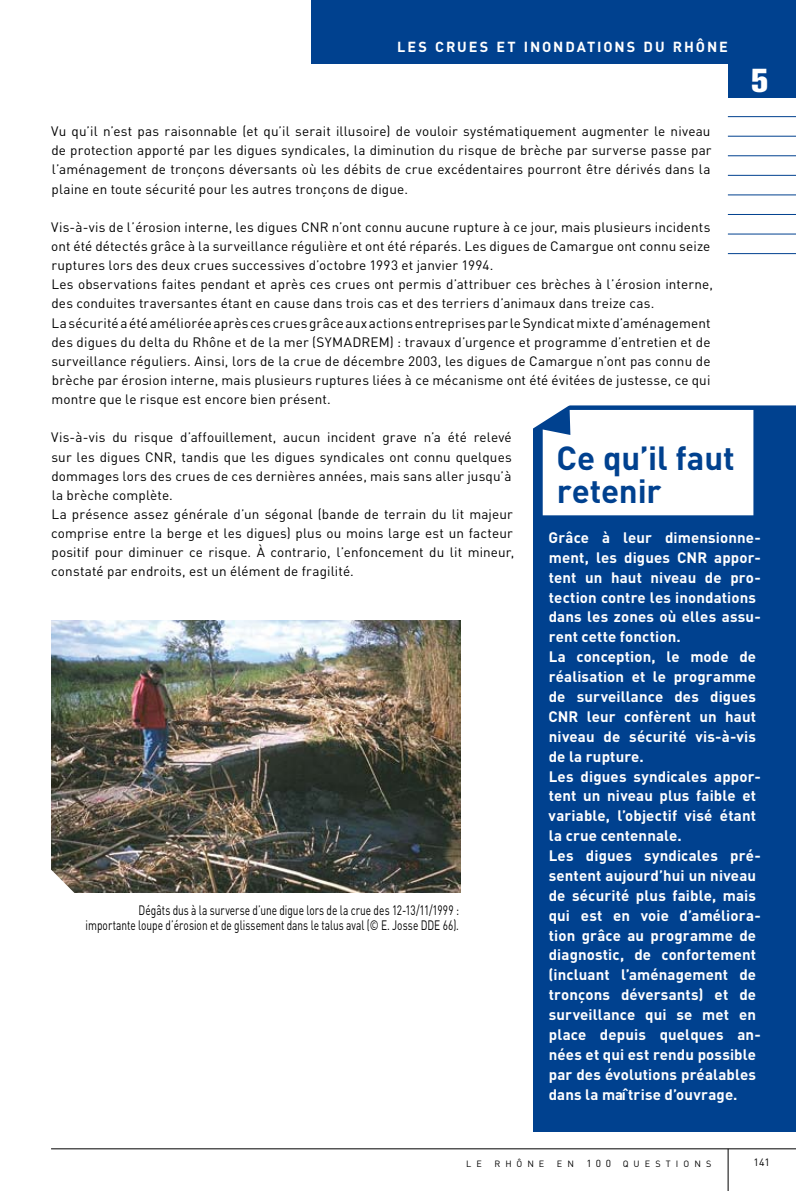
<style>
.page{position:relative;width:796px;height:1191px;background:#fff}
.page>*{position:absolute;margin:0;border:0;box-sizing:border-box;transform-origin:0 0}
.t1{font:700 33px/33px "DIN";letter-spacing:-.005em;color:#00418f}
.t2{font:800 32.85px "Akzidenz Grotesk BE";color:#fff}
.t3{font:700 15px/20px "DIN";letter-spacing:.01em;color:#fff}
.t4{font:700 14.4px "DIN";letter-spacing:.13em;color:#fff}
.t5{font:13.5px/19.2px "DIN";letter-spacing:.01em;color:#000}
.t6{font:13.5px/15px "DIN";letter-spacing:.01em;color:#000;text-align:right;scale:.75 1}
.t7{font:10.5px "DIN";color:#000}
.t8{font:9px "DIN";letter-spacing:.555em;color:#000}
.s1{font-size:10.2px}
</style>
<div class="page">
<hr style="left:51px;top:1148px;width:744px;height:1px;background:#000">
<hr style="left:727px;top:1148px;width:1px;height:43px;background:#000">
<div style="left:727px;top:0;width:68px;height:98px;background:#00418f"></div>
<div style="left:310px;top:0;width:485px;height:64px;background:#00418f"></div>
<hr style="left:727px;top:116px;width:68px;height:1px;background:#00418f">
<hr style="left:727px;top:136px;width:68px;height:1px;background:#00418f">
<hr style="left:727px;top:155px;width:68px;height:1px;background:#00418f">
<hr style="left:727px;top:175px;width:68px;height:1px;background:#00418f">
<hr style="left:727px;top:214px;width:68px;height:1px;background:#00418f">
<hr style="left:727px;top:234px;width:68px;height:1px;background:#00418f">
<hr style="left:727px;top:253px;width:68px;height:1px;background:#00418f">
<hr style="left:727px;top:194px;width:68px;height:1px;background:#00418f">
<div style="left:533px;top:408px;width:262px;height:723px;background:#00418f"></div>
<div style="left:544px;top:398px;width:207px;height:116px;background:#fff"></div>
<div style="left:542px;top:396px;width:211px;height:119px;border:3px solid #fff"></div>
<div style="left:521px;top:387px;width:274px;height:20px;background:#fff"></div>
<div style="left:522px;top:405px;width:273px;height:5px;background:#00418f"></div>
<svg style="left:522px;top:405px;width:62px;height:31px"></svg>
<img style="left:51px;top:620px;width:409px;height:272px">
<svg style="left:51px;top:868px;width:24px;height:25px"></svg>
<p class="t4" style="left:397px;top:37px;width:332px">LES CRUES ET INONDATIONS DU RHÔNE</p>
<h2 class="t2" style="left:750px;top:62px;width:19px">5</h2>
<p class="t5" style="left:51px;top:121px;width:661px;text-align:justify">Vu qu’il n’est pas raisonnable (et qu’il serait illusoire) de vouloir systématiquement augmenter le niveau de protection apporté par les digues syndicales, la diminution du risque de brèche par surverse passe par l’aménagement de tronçons déversants où les débits de crue excédentaires pourront être dérivés dans la plaine en toute sécurité pour les autres tronçons de digue.</p>
<p class="t5" style="left:51px;top:217px;width:663px">Vis-à-vis de l’érosion interne, les digues CNR n’ont connu aucune rupture à ce jour, mais plusieurs incidents ont été détectés grâce à la surveillance régulière et ont été réparés. Les digues de Camargue ont connu seize ruptures lors des deux crues successives d’octobre 1993 et janvier 1994.<br>Les observations faites pendant et après ces crues ont permis d’attribuer ces brèches à l’érosion interne, des conduites traversantes étant en cause dans trois cas et des terriers d’animaux dans treize cas.<br>La sécurité a été améliorée après ces crues grâce aux actions entreprises par le Syndicat mixte d’aménagement des digues du delta du Rhône et de la mer (SYMADREM) : travaux d’urgence et programme d’entretien et de surveillance réguliers. Ainsi, lors de la crue de décembre 2003, les digues de Camargue n’ont pas connu de brèche par érosion interne, mais plusieurs ruptures liées à ce mécanisme ont été évitées de justesse, ce qui montre que le risque est encore bien présent.</p>
<p class="t5" style="left:51px;top:427px;width:464px">Vis-à-vis du risque d’affouillement, aucun incident grave n’a été relevé sur les digues CNR, tandis que les digues syndicales ont connu quelques dommages lors des crues de ces dernières années, mais sans aller jusqu’à la brèche complète.<br>La présence assez générale d’un ségonal (bande de terrain du lit majeur comprise entre la berge et les digues) plus ou moins large est un facteur positif pour diminuer ce risque. À contrario, l’enfoncement du lit mineur, constaté par endroits, est un élément de fragilité.</p>
<h1 class="t1" style="left:556px;top:440px;width:180px">Ce qu’il faut retenir</h1>
<p class="t3" style="left:548px;top:527px;width:214px">Grâce à leur dimensionne&shy;ment, les digues CNR appor&shy;tent un haut niveau de pro&shy;tection contre les inondations dans les zones où elles assu&shy;rent cette fonction.<br>La conception, le mode de réalisation et le programme de surveillance des digues<br>CNR leur confèrent un haut niveau de sécurité vis-à-vis de la rupture.<br>Les digues syndicales appor&shy;tent un niveau plus faible et variable, l’objectif visé étant la crue centennale.<br>Les digues syndicales pré&shy;sentent aujourd’hui un niveau de sécurité plus faible, mais qui est en voie d’améliora&shy;tion grâce au programme de diagnostic, de confortement (incluant l’aménagement de tronçons déversants) et de surveillance qui se met en place depuis quelques an&shy;nées et qui est rendu possible par des évolutions préalables dans la maîtrise d’ouvrage.</p>
<p class="t6" style="left:85px;top:902px;width:499px">Dégâts dus à la surverse d’une digue lors de la crue des 12-13/11/1999 : importante loupe d’érosion et de glissement dans le talus aval (© E. Josse DDE 66).</p>
<p class="t8" style="left:466px;top:1157px;width:17px">L E</p>
<p class="t8" style="left:494px;top:1157px;width:51px">RHÔNE</p>
<p class="t8" style="left:556px;top:1157px;width:156px">EN <span class="s1">100</span> QUESTIONS</p>
<p class="t7" style="left:753px;top:1155px;width:18px">141</p>
</div>
